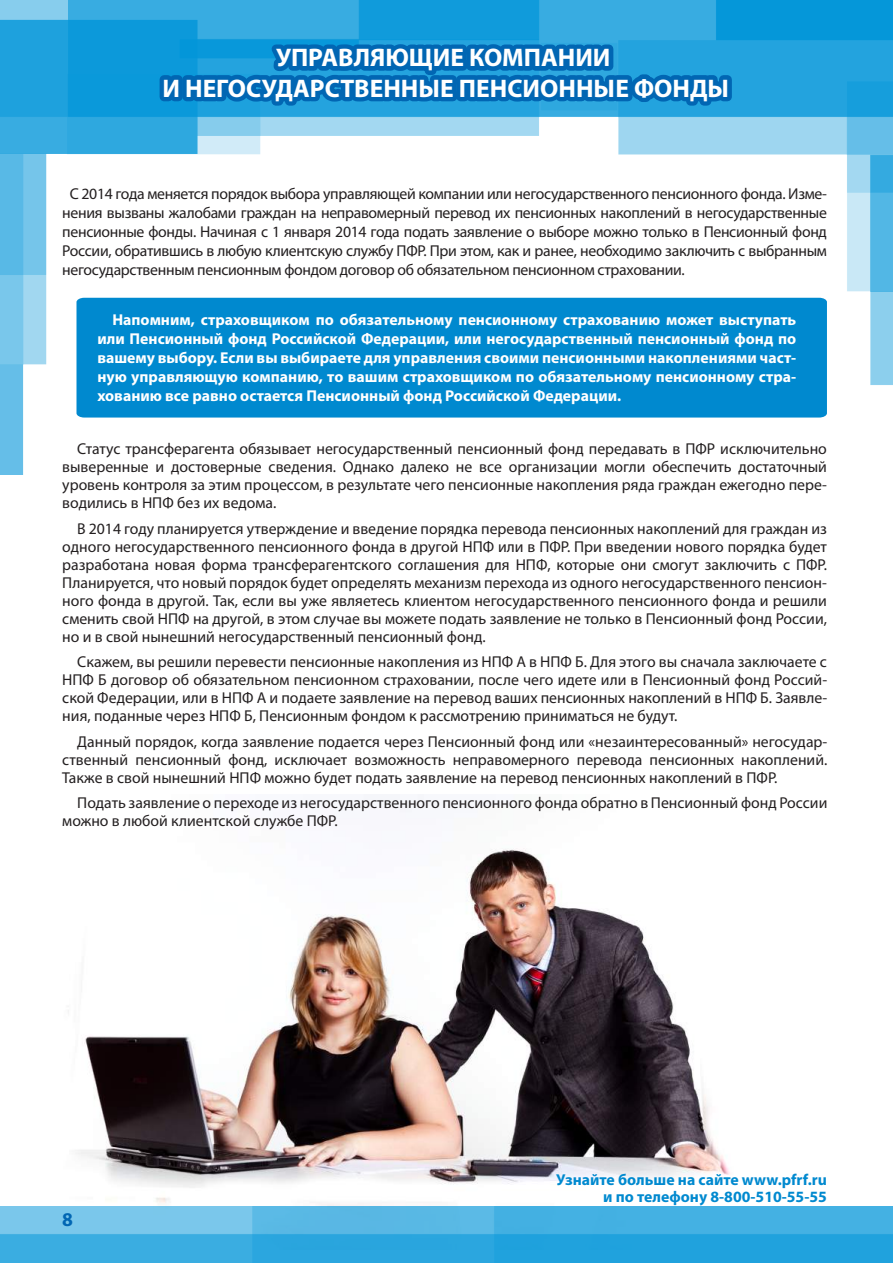
<style>
.page{position:relative;width:893px;height:1263px;background:#fff}
.page>*{position:absolute;margin:0;border:0;box-sizing:border-box;transform-origin:0 0}
.t1{font:700 25.5px/30.6px "Myriad Pro";color:#fff;text-align:center}
.t2{font:700 19.5px "Myriad Pro";color:#0166b3}
.t3{font:15.75px/18px "Myriad Pro";color:#231f20;text-align:justify}
.t4{font:700 15.75px/18.9px "Myriad Pro";color:#fff;text-align:justify}
.t5{font:700 15.75px/16.8px "Myriad Pro";color:#0089cf;text-align:right}
</style>
<div class="page">
<img style="left:45px;top:849px;width:710px;height:358px">
<img style="left:0;top:1207px;width:893px;height:56px">
<img style="left:0;top:0;width:893px;height:475px">
<div style="left:76px;top:298px;width:751px;height:119px;background:#0089cf"></div>
<svg style="left:155px;top:0;width:581px;height:110px;background:#178cce"></svg>
<h1 class="t1" style="left:162px;top:41px;width:568px">УПРАВЛЯЮЩИЕ КОМПАНИИ<br>И НЕГОСУДАРСТВЕННЫЕ ПЕНСИОННЫЕ ФОНДЫ</h1>
<p class="t3" style="left:62px;top:184px;width:766px;line-height:18.9px;text-indent:8px">С 2014 года меняется порядок выбора управляющей компании или негосударственного пенсионного фонда. Изме&shy;нения вызваны жалобами граждан на неправомерный перевод их пенсионных накоплений в негосударственные пенсионные фонды. Начиная с 1 января 2014 года подать заявление о выборе можно только в Пенсионный фонд России, обратившись в любую клиентскую службу ПФР. При этом, как и ранее, необходимо заключить с выбранным негосударственным пенсионным фондом договор об обязательном пенсионном страховании.</p>
<p class="t4" style="left:97px;top:310px;width:700px;text-indent:15px">Напомним, страховщиком по обязательному пенсионному страхованию может выступать или Пенсионный фонд Российской Федерации, или негосударственный пенсионный фонд по вашему выбору. Если вы выбираете для управления своими пенсионными накоплениями част&shy;ную управляющую компанию, то вашим страховщиком по обязательному пенсионному стра&shy;хованию все равно остается Пенсионный фонд Российской Федерации.</p>
<p class="t3" style="left:62px;top:440px;width:766px;text-indent:15px">Статус трансферагента обязывает негосударственный пенсионный фонд передавать в ПФР исключительно выверенные и достоверные сведения. Однако далеко не все организации могли обеспечить достаточный уровень контроля за этим процессом, в результате чего пенсионные накопления ряда граждан ежегодно пере&shy;водились в НПФ без их ведома.</p>
<p class="t3" style="left:62px;top:519px;width:766px;text-indent:15px">В 2014 году планируется утверждение и введение порядка перевода пенсионных накоплений для граждан из одного негосударственного пенсионного фонда в другой НПФ или в ПФР. При введении нового порядка будет разработана новая форма трансферагентского соглашения для НПФ, которые они смогут заключить с ПФР.<br>Планируется, что новый порядок будет определять механизм перехода из одного негосударственного пенсион&shy;ного фонда в другой. Так, если вы уже являетесь клиентом негосударственного пенсионного фонда и решили сменить свой НПФ на другой, в этом случае вы можете подать заявление не только в Пенсионный фонд России, но и в свой нынешний негосударственный пенсионный фонд.</p>
<p class="t3" style="left:62px;top:653px;width:766px;text-indent:15px">Скажем, вы решили перевести пенсионные накопления из НПФ А в НПФ Б. Для этого вы сначала заключаете с НПФ Б договор об обязательном пенсионном страховании, после чего идете или в Пенсионный фонд Россий&shy;ской Федерации, или в НПФ А и подаете заявление на перевод ваших пенсионных накоплений в НПФ Б. Заявле&shy;ния, поданные через НПФ Б, Пенсионным фондом к рассмотрению приниматься не будут.</p>
<p class="t3" style="left:62px;top:732px;width:767px;text-indent:15px">Данный порядок, когда заявление подается через Пенсионный фонд или «незаинтересованный» негосудар&shy;ственный пенсионный фонд, исключает возможность неправомерного перевода пенсионных накоплений.<br>Также в свой нынешний НПФ можно будет подать заявление на перевод пенсионных накоплений в ПФР.</p>
<p class="t3" style="left:62px;top:794px;width:767px;text-indent:15px">Подать заявление о переходе из негосударственного пенсионного фонда обратно в Пенсионный фонд России можно в любой клиентской службе ПФР.</p>
<p class="t2" style="left:62px;top:1207px;width:12px">8</p>
<p class="t5" style="left:556px;top:1171px;width:272px">Узнайте больше на сайте www.pfrf.ru и по телефону 8-800-510-55-55</p>
</div>
